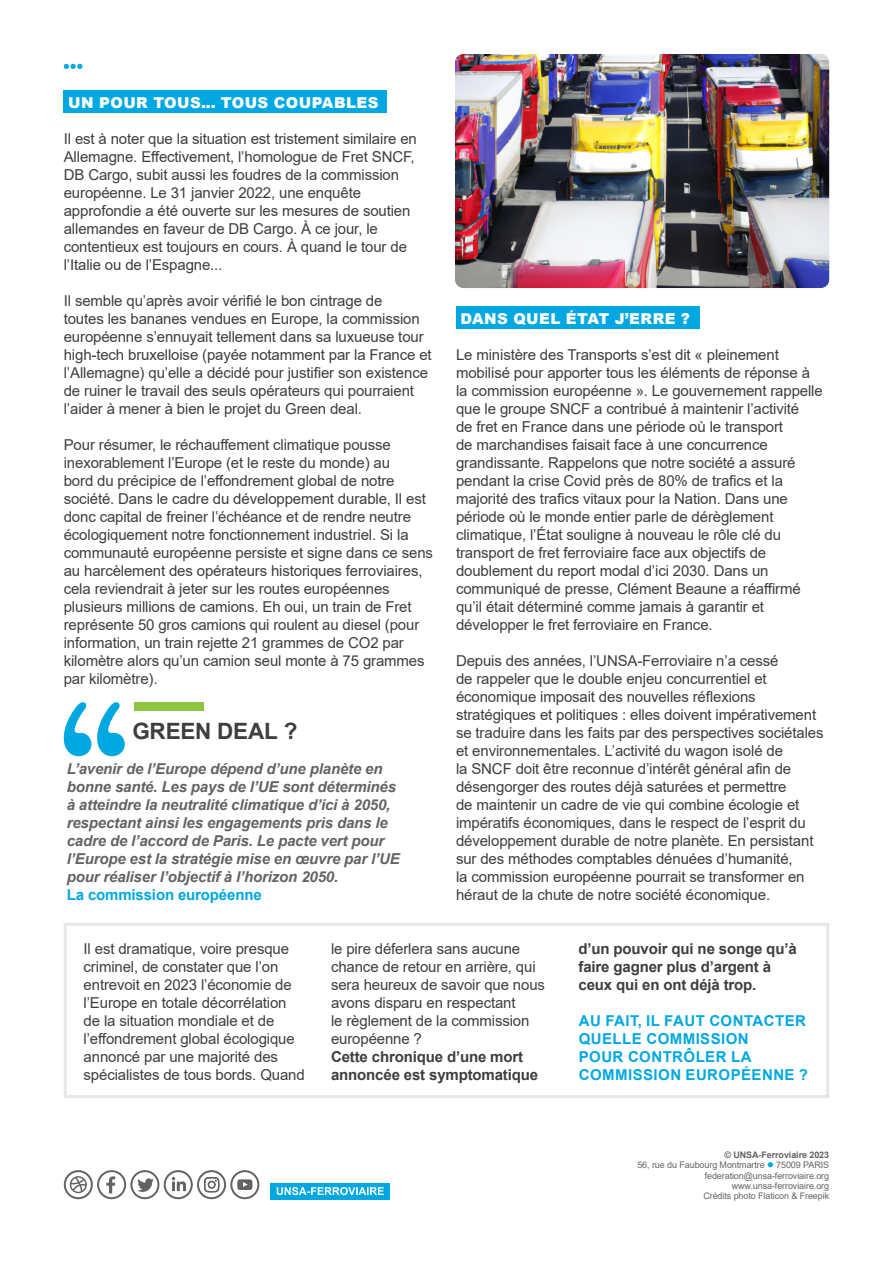
<style>
.page{position:relative;width:893px;height:1263px;background:#fff}
.page>*{position:absolute;margin:0;border:0;box-sizing:border-box;transform-origin:0 0}
.TITRE_SECONDAIRE{font:700 22.5px "Arial";letter-spacing:-.01em;color:#3e3e3f}
.TEXTE_BASE{font:15px/18px "Arial";letter-spacing:-.01em;color:#3e3e3f}
.TEXTE_CHIFFRE{font:italic 700 15px/18px "Arial";letter-spacing:-.01em;color:#636366}
.TEXTE_BASE-2{font:700 15px/18px "Arial";letter-spacing:-.01em;color:#3e3e3f}
.EXERGUE{font:700 15px/18px "Arial";letter-spacing:.03em;color:#00a8e2}
.EXERGUE-2{font:900 15px "Arial";letter-spacing:.03em;color:#fff}
.TEXTE_CHIFFRE-2{font:700 15px "Arial";letter-spacing:-.01em;color:#00a8e2}
.MENTIONS_LÉGALES{font:9px "Arial";letter-spacing:-.01em;color:#636366}
.MENTIONS_LÉGALES-2{font:700 9px "Arial";letter-spacing:-.01em;color:#636366}
.s1{color:#00a8e2}
</style>
<div class="page">
<div style="left:64px;top:923px;width:765px;height:175px;border:3px solid #e6e7e9"></div>
<div style="left:134px;top:702px;width:70px;height:9px;background:#8bc63e"></div>
<img style="left:455px;top:54px;width:374px;height:234px">
<svg style="left:64px;top:64px;width:18px;height:5px"></svg>
<svg style="left:64px;top:702px;width:61px;height:54px"></svg>
<svg style="left:64px;top:1170px;width:195px;height:29px"></svg>
<div style="left:271px;top:1183px;width:119px;height:16px;background:#00a8e2"></div>
<svg style="left:277px;top:1187px;width:107px;height:8px"></svg>
<div style="left:64px;top:90px;width:323px;height:23px;background:#00a8e2"></div>
<div style="left:456px;top:306px;width:244px;height:23px;background:#00a8e2"></div>
<p class="EXERGUE-2" style="left:68px;top:92px;width:312px">UN POUR TOUS... TOUS COUPABLES</p>
<p class="TEXTE_BASE" style="left:64px;top:130px;width:355px">Il est à noter que la situation est tristement similaire en Allemagne. Effectivement, l’homologue de Fret SNCF, DB Cargo, subit aussi les foudres de la commission européenne. Le 31 janvier 2022, une enquête approfondie a été ouverte sur les mesures de soutien allemandes en faveur de DB Cargo. À ce jour, le contentieux est toujours en cours. À quand le tour de l’Italie ou de l’Espagne...</p>
<p class="TEXTE_BASE" style="left:64px;top:292px;width:369px">Il semble qu’après avoir vérifié le bon cintrage de<br>toutes les bananes vendues en Europe, la commission européenne s’ennuyait tellement dans sa luxueuse tour high-tech bruxelloise (payée notamment par la France et l’Allemagne) qu’elle a décidé pour justifier son existence de ruiner le travail des seuls opérateurs qui pourraient l’aider à mener à bien le projet du Green deal.</p>
<p class="TEXTE_BASE" style="left:64px;top:436px;width:371px">Pour résumer, le réchauffement climatique pousse inexorablement l’Europe (et le reste du monde) au<br>bord du précipice de l’effondrement global de notre société. Dans le cadre du développement durable, Il est donc capital de freiner l’échéance et de rendre neutre écologiquement notre fonctionnement industriel. Si la communauté européenne persiste et signe dans ce sens au harcèlement des opérateurs historiques ferroviaires, cela reviendrait à jeter sur les routes européennes plusieurs millions de camions. Eh oui, un train de Fret représente 50 gros camions qui roulent au diesel (pour information, un train rejette 21 grammes de CO2 par kilomètre alors qu’un camion seul monte à 75 grammes par kilomètre).</p>
<p class="TITRE_SECONDAIRE" style="left:132px;top:715px;width:167px">GREEN DEAL ?</p>
<p class="TEXTE_CHIFFRE" style="left:67px;top:760px;width:335px">L’avenir de l’Europe dépend d’une planète en bonne santé. Les pays de l’UE sont déterminés à atteindre la neutralité climatique d’ici à 2050, respectant ainsi les engagements pris dans le cadre de l’accord de Paris. Le pacte vert pour l’Europe est la stratégie mise en œuvre par l’UE pour réaliser l’objectif à l’horizon 2050.</p>
<p class="TEXTE_CHIFFRE-2" style="left:67px;top:884px;width:196px">La commission européenne</p>
<p class="EXERGUE-2" style="left:461px;top:308px;width:231px">DANS QUEL ÉTAT J’ERRE ?</p>
<p class="TEXTE_BASE" style="left:456px;top:346px;width:368px">Le ministère des Transports s’est dit « pleinement mobilisé pour apporter tous les éléments de réponse à la commission européenne ». Le gouvernement rappelle que le groupe SNCF a contribué à maintenir l’activité<br>de fret en France dans une période où le transport<br>de marchandises faisait face à une concurrence grandissante. Rappelons que notre société a assuré pendant la crise Covid près de 80% de trafics et la majorité des trafics vitaux pour la Nation. Dans une période où le monde entier parle de dérèglement climatique, l’État souligne à nouveau le rôle clé du transport de fret ferroviaire face aux objectifs de doublement du report modal d’ici 2030. Dans un communiqué de presse, Clément Beaune a réaffirmé qu’il était déterminé comme jamais à garantir et développer le fret ferroviaire en France.</p>
<p class="TEXTE_BASE" style="left:456px;top:652px;width:369px">Depuis des années, l’UNSA-Ferroviaire n’a cessé<br>de rappeler que le double enjeu concurrentiel et économique imposait des nouvelles réflexions stratégiques et politiques : elles doivent impérativement se traduire dans les faits par des perspectives sociétales et environnementales. L’activité du wagon isolé de<br>la SNCF doit être reconnue d’intérêt général afin de désengorger des routes déjà saturées et permettre<br>de maintenir un cadre de vie qui combine écologie et impératifs économiques, dans le respect de l’esprit du développement durable de notre planète. En persistant sur des méthodes comptables dénuées d’humanité,<br>la commission européenne pourrait se transformer en héraut de la chute de notre société économique.</p>
<p class="TEXTE_BASE" style="left:84px;top:940px;width:223px">Il est dramatique, voire presque criminel, de constater que l’on entrevoit en 2023 l’économie de l’Europe en totale décorrélation de la situation mondiale et de l’effondrement global écologique annoncé par une majorité des spécialistes de tous bords. Quand</p>
<p class="TEXTE_BASE" style="left:331px;top:940px;width:215px">le pire déferlera sans aucune chance de retour en arrière, qui sera heureux de savoir que nous avons disparu en respectant<br>le règlement de la commission européenne ?</p>
<p class="TEXTE_BASE-2" style="left:331px;top:1048px;width:209px">Cette chronique d’une mort annoncée est symptomatique</p>
<p class="TEXTE_BASE-2" style="left:578px;top:940px;width:220px">d’un pouvoir qui ne songe qu’à faire gagner plus d’argent à ceux qui en ont déjà trop.</p>
<p class="EXERGUE" style="left:579px;top:1012px;width:231px">AU FAIT, IL FAUT CONTACTER<br>QUELLE COMMISSION<br>POUR CONTRÔLER LA<br>COMMISSION EUROPÉENNE ?</p>
<p class="MENTIONS_LÉGALES-2" style="left:724px;top:1148px;width:106px">© UNSA-Ferroviaire 2023</p>
<p class="MENTIONS_LÉGALES" style="left:637px;top:1159px;width:193px">56, rue du Faubourg Montmartre <span class="s1">●</span> 75009 PARIS</p>
<p class="MENTIONS_LÉGALES" style="left:705px;top:1169px;width:126px">federation@unsa-ferroviaire.org</p>
<p class="MENTIONS_LÉGALES" style="left:732px;top:1179px;width:99px">www.unsa-ferroviaire.org</p>
<p class="MENTIONS_LÉGALES" style="left:703px;top:1190px;width:127px">Crédits photo Flaticon &amp; Freepik</p>
</div>
